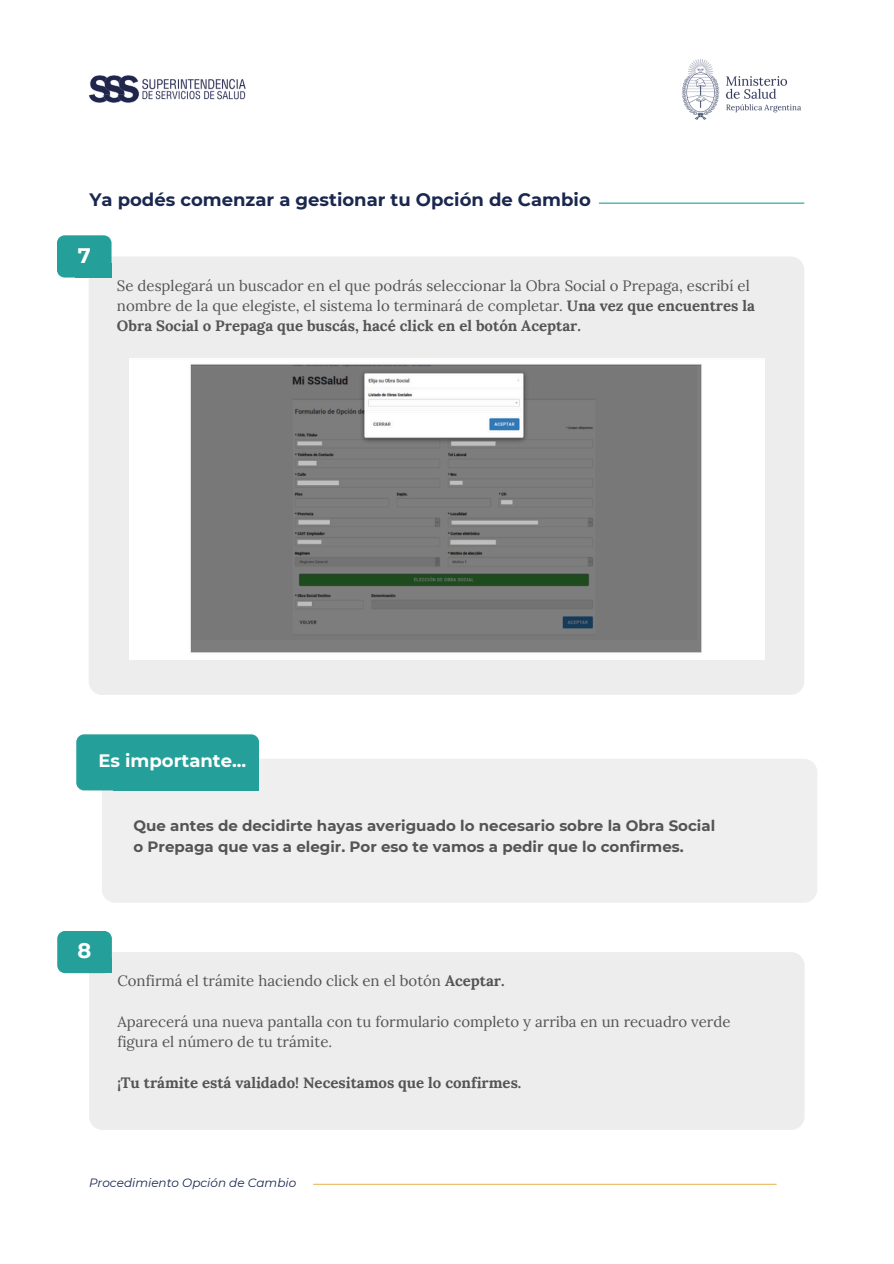
<style>
.page{position:relative;width:894px;height:1264px;background:#fff}
.page>*{position:absolute;margin:0;border:0;box-sizing:border-box;transform-origin:0 0}
.t1{font:700 21px "Montserrat";color:#fff}
.t2{font:700 18px "Montserrat";color:#1a274f}
.t3{font:700 18px "Montserrat";color:#fff}
.t4{font:15px/20.2px "Lora";color:#545454}
.t5{font:700 15px/21.3px "Montserrat";color:#545454}
.t6{font:700 15px "Lora";color:#545454}
.t7{font:italic 12px "Montserrat";color:#1a274f}
.s1{font-weight:700}
</style>
<div class="page">
<img style="left:89px;top:75px;width:157px;height:28px">
<img style="left:682px;top:59px;width:119px;height:61px">
<div style="left:89px;top:256px;width:715px;height:439px;background:#ededed"></div>
<div style="left:57px;top:235px;width:54px;height:42px;background:#249f9a"></div>
<div style="left:75px;top:263px;width:36px;height:14px;background:#249f9a"></div>
<img style="left:129px;top:358px;width:635px;height:301px">
<div style="left:102px;top:759px;width:715px;height:143px;background:#efefef"></div>
<div style="left:76px;top:734px;width:183px;height:56px;background:#249f9a;border-radius:8px"></div>
<div style="left:114px;top:770px;width:145px;height:20px;background:#249f9a"></div>
<div style="left:89px;top:952px;width:715px;height:177px;background:#ededed"></div>
<div style="left:57px;top:931px;width:55px;height:42px;background:#249f9a"></div>
<div style="left:76px;top:958px;width:36px;height:15px;background:#249f9a"></div>
<hr style="left:313px;top:1183px;width:463px;height:1px;background:#e7ba61">
<hr style="left:598px;top:202px;width:206px;height:2px;background:#249f9a">
<p class="t2" style="left:89px;top:188px;width:503px">Ya podés comenzar a gestionar tu Opción de Cambio</p>
<p class="t1" style="left:78px;top:242px;width:15px">7</p>
<p class="t4" style="left:117px;top:275px;width:639px">Se desplegará un buscador en el que podrás seleccionar la Obra Social o Prepaga, escribí el nombre de la que elegiste, el sistema lo terminará de completar. <span class="s1">Una vez que encuentres la<br>Obra Social o Prepaga que buscás, hacé click en el botón Aceptar.</span></p>
<p class="t3" style="left:98px;top:749px;width:149px">Es importante...</p>
<p class="t5" style="left:133px;top:814px;width:583px">Que antes de decidirte hayas averiguado lo necesario sobre la Obra Social o Prepaga que vas a elegir. Por eso te vamos a pedir que lo confirmes.</p>
<h2 class="t1" style="left:78px;top:937px;width:15px">8</h2>
<h3 class="t4" style="left:117px;top:970px;width:389px">Confirmá el trámite haciendo click en el botón <span class="s1">Aceptar.</span></h3>
<p class="t4" style="left:117px;top:1011px;width:614px">Aparecerá una nueva pantalla con tu formulario completo y arriba en un recuadro verde figura el número de tu trámite.</p>
<h1 class="t6" style="left:117px;top:1072px;width:405px">¡Tu trámite está validado! Necesitamos que lo confirmes.</h1>
<h1 class="t7" style="left:89px;top:1175px;width:209px">Procedimiento Opción de Cambio</h1>
</div>
